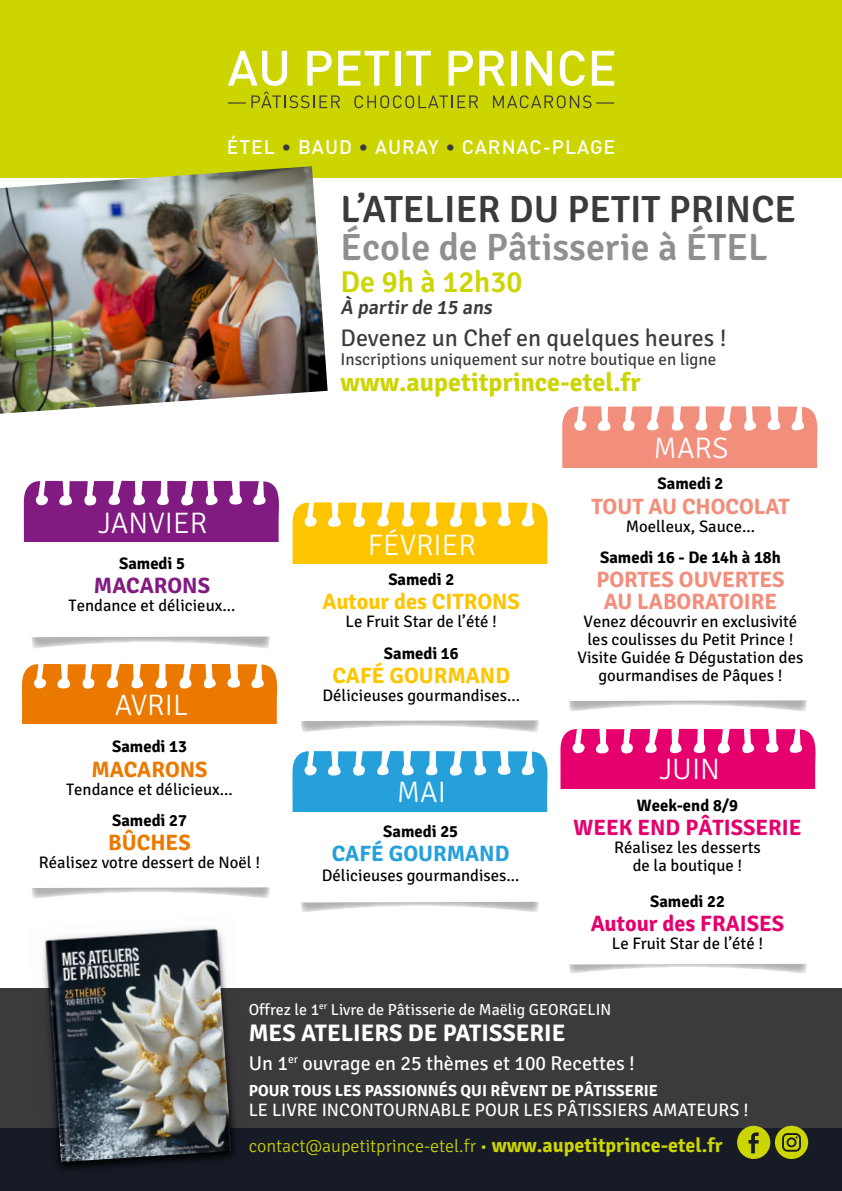
<style>
.page{position:relative;width:842px;height:1191px;background:#fff}
.page>*{position:absolute;margin:0;border:0;box-sizing:border-box;transform-origin:0 0}
.t1{font:600 38px "Signika Negative";color:#3b3b3e}
.t2{font:600 38px "Signika Negative";color:#908e91}
.t3{font:600 30px "Signika Negative";color:#ccd500}
.t4{font:300 29.6px "Signika Negative";color:#fff}
.t5{font:700 26px "Signika Negative";color:#ccd500}
.t6{font:24px "Signika Negative";color:#3b3b3e}
.t7{font:700 24px "Signika Negative";color:#fff}
.t8{font:700 22.2px/22px "Signika Negative";color:#f28e7c;text-align:center}
.t9{font:700 22.2px "Signika Negative";color:#e5006d}
.t10{font:700 22.2px "Signika Negative";color:#fdc500}
.t11{font:700 22.2px "Signika Negative";color:#eb7900}
.t12{font:700 22.2px "Signika Negative";color:#26a0db}
.t13{font:700 22.2px "Signika Negative";color:#821b81}
.t14{font:20px "Signika Negative";color:#fff}
.t15{font:600 20px "Signika Negative";color:#3b3b3e}
.t16{font:500 19.4px "DIN";letter-spacing:.05em;color:#fff}
.t17{font:18px/36px "Signika Negative";color:#fff}
.t18{font:17px "Signika Negative";color:#3b3b3e}
.t19{font:16.6px/18px "Signika Negative";color:#000;text-align:center}
.t20{font:700 16.6px "Signika Negative";color:#000}
.t21{font:16px "Signika Negative";color:#fff}
.t22{font:700 16px "Signika Negative";color:#fff}
.s1{color:#3b3b3e}
.s2{font-weight:300;color:#ccd500}
.s3{font-weight:700;font-size:20px;color:#ccd500}
</style>
<div class="page">
<div style="left:0;top:0;width:842px;height:178px;background:#ccd500"></div>
<div style="left:0;top:988px;width:842px;height:203px;background:#3b3b3e"></div>
<div style="left:0;top:1128px;width:842px;height:63px;background:#171b25"></div>
<img style="left:43px;top:927px;width:191px;height:242px">
<img style="left:47px;top:930px;width:184px;height:232px">
<img style="left:301px;top:902px;width:238px;height:10px">
<svg style="left:292px;top:751px;width:256px;height:61px;background:#43acdf"></svg>
<img style="left:31px;top:637px;width:239px;height:11px">
<svg style="left:23px;top:480px;width:256px;height:62px;background:#943c93"></svg>
<img style="left:301px;top:721px;width:238px;height:11px">
<svg style="left:292px;top:563px;width:256px;height:158px"></svg>
<svg style="left:292px;top:502px;width:256px;height:61px;background:#fdcd23"></svg>
<img style="left:31px;top:888px;width:239px;height:10px">
<svg style="left:22px;top:723px;width:255px;height:165px"></svg>
<svg style="left:22px;top:663px;width:256px;height:60px;background:#ee8d27"></svg>
<img style="left:569px;top:701px;width:238px;height:10px">
<svg style="left:562px;top:467px;width:255px;height:234px"></svg>
<svg style="left:562px;top:406px;width:256px;height:61px;background:#f39d8e"></svg>
<img style="left:569px;top:964px;width:238px;height:9px">
<svg style="left:560px;top:728px;width:256px;height:61px;background:#e82682"></svg>
<img style="left:0;top:166px;width:328px;height:248px">
<div style="left:775px;top:1125px;width:33px;height:34px;background:#ccd500;border-radius:50%"></div>
<svg style="left:782px;top:1133px;width:19px;height:18px"></svg>
<svg style="left:737px;top:1125px;width:33px;height:34px"></svg>
<svg style="left:228px;top:51px;width:386px;height:57px"></svg>
<p class="t16" style="left:227px;top:134px;width:390px">ÉTEL <span class="s1">•</span> BAUD <span class="s1">•</span> AURAY <span class="s1">•</span> CARNAC-PLAGE</p>
<h1 class="t1" style="left:341px;top:187px;width:457px">L’ATELIER DU PETIT PRINCE</h1>
<h1 class="t2" style="left:341px;top:225px;width:428px">École de Pâtisserie à ÉTEL</h1>
<h2 class="t3" style="left:341px;top:265px;width:183px">De 9h à 12h30</h2>
<p class="t15" style="left:341px;top:296px;width:156px">À partir de 15 ans</p>
<h3 class="t6" style="left:341px;top:324px;width:387px">Devenez un Chef en quelques heures !</h3>
<p class="t18" style="left:341px;top:349px;width:377px">Inscriptions uniquement sur notre boutique en ligne</p>
<h3 class="t5" style="left:341px;top:366px;width:302px">www.aupetitprince-etel.fr</h3>
<h3 class="t4" style="left:98px;top:507px;width:111px">JANVIER</h3>
<p class="t20" style="left:119px;top:553px;width:67px">Samedi 5</p>
<h3 class="t13" style="left:94px;top:572px;width:118px">MACARONS</h3>
<p class="t19" style="left:69px;top:597px;width:168px">Tendance et délicieux...</p>
<h3 class="t4" style="left:115px;top:689px;width:75px">AVRIL</h3>
<p class="t20" style="left:112px;top:737px;width:76px">Samedi 13</p>
<h3 class="t11" style="left:91px;top:755px;width:118px">MACARONS</h3>
<p class="t19" style="left:66px;top:780px;width:168px">Tendance et délicieux...</p>
<p class="t20" style="left:112px;top:810px;width:76px">Samedi 27</p>
<h3 class="t11" style="left:108px;top:829px;width:84px">BÛCHES</h3>
<p class="t19" style="left:39px;top:853px;width:223px">Réalisez votre dessert de Noël !</p>
<h3 class="t4" style="left:368px;top:529px;width:110px">FÉVRIER</h3>
<p class="t20" style="left:388px;top:570px;width:67px">Samedi 2</p>
<h3 class="t10" style="left:323px;top:588px;width:199px">Autour des CITRONS</h3>
<p class="t19" style="left:346px;top:613px;width:153px">Le Fruit Star de l’été !</p>
<p class="t20" style="left:384px;top:643px;width:76px">Samedi 16</p>
<h3 class="t10" style="left:332px;top:662px;width:179px">CAFÉ GOURMAND</h3>
<p class="t19" style="left:322px;top:686px;width:199px">Délicieuses gourmandises...</p>
<h3 class="t4" style="left:397px;top:776px;width:51px">MAI</h3>
<p class="t20" style="left:383px;top:821px;width:76px">Samedi 25</p>
<h3 class="t12" style="left:332px;top:840px;width:179px">CAFÉ GOURMAND</h3>
<p class="t19" style="left:322px;top:867px;width:199px">Délicieuses gourmandises...</p>
<h3 class="t4" style="left:654px;top:432px;width:76px">MARS</h3>
<p class="t20" style="left:657px;top:474px;width:67px">Samedi 2</p>
<h3 class="t8" style="left:591px;top:495px;width:200px">TOUT AU CHOCOLAT</h3>
<p class="t19" style="left:626px;top:517px;width:131px">Moelleux, Sauce...</p>
<p class="t20" style="left:600px;top:547px;width:182px">Samedi 16 - De 14h à 18h</p>
<h3 class="t8" style="left:596px;top:569px;width:190px">PORTES OUVERTES<br>AU LABORATOIRE</h3>
<p class="t19" style="left:578px;top:612px;width:227px">Venez découvrir en exclusivité les coulisses du Petit Prince !<br>Visite Guidée &amp; Dégustation des gourmandises de Pâques !</p>
<h3 class="t4" style="left:659px;top:753px;width:62px">JUIN</h3>
<p class="t20" style="left:637px;top:795px;width:103px">Week-end 8/9</p>
<h3 class="t9" style="left:573px;top:814px;width:229px">WEEK END PÂTISSERIE</h3>
<p class="t19" style="left:614px;top:839px;width:148px">Réalisez les desserts de la boutique !</p>
<p class="t20" style="left:650px;top:891px;width:76px">Samedi 22</p>
<h3 class="t9" style="left:591px;top:909px;width:195px">Autour des FRAISES</h3>
<p class="t19" style="left:612px;top:934px;width:153px">Le Fruit Star de l’été !</p>
<p class="t21" style="left:249px;top:1000px;width:364px">Offrez le 1<sup>er</sup> Livre de Pâtisserie de Maëlig GEORGELIN</p>
<h3 class="t7" style="left:249px;top:1018px;width:318px">MES ATELIERS DE PATISSERIE</h3>
<p class="t14" style="left:249px;top:1052px;width:388px">Un 1<sup>er</sup> ouvrage en 25 thèmes et 100 Recettes !</p>
<p class="t22" style="left:249px;top:1081px;width:411px">POUR TOUS LES PASSIONNÉS QUI RÊVENT DE PÂTISSERIE</p>
<p class="t17" style="left:249px;top:1092px;width:501px">LE LIVRE INCONTOURNABLE POUR LES PÂTISSIERS AMATEURS ! <span class="s2">contact@aupetitprince-etel.fr •</span> <span class="s3">www.aupetitprince-etel.fr</span></p>
</div>
